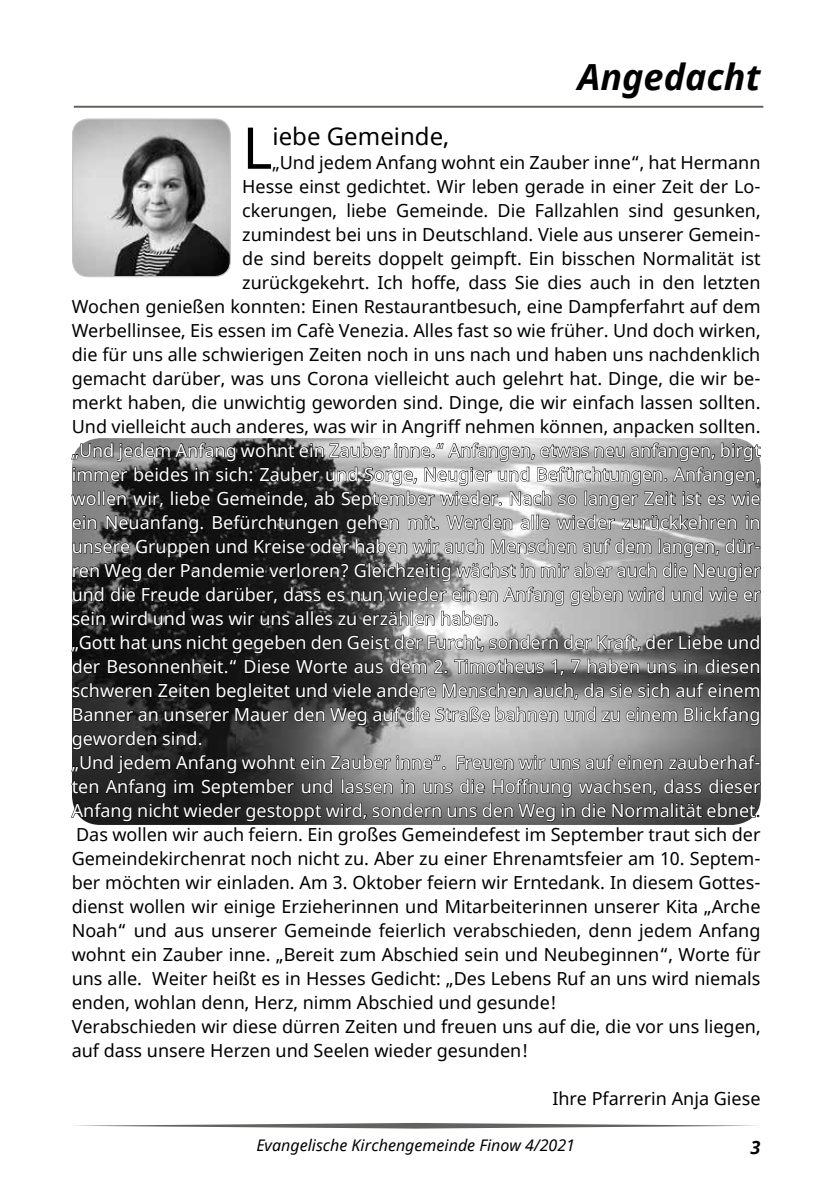
<style>
.page{position:relative;width:840px;height:1191px;background:#fff}
.page>*{position:absolute;margin:0;border:0;box-sizing:border-box;transform-origin:0 0}
.t1{font:57.6px "Noto Sans";color:#000}
.t2{font:italic 700 36px "Noto Sans";color:#000}
.t3{font:24px "Noto Sans";color:#000}
.t4{font:18px/24px "Noto Sans";color:#fff}
.t5{font:18px/24px "Noto Sans";color:#000;text-align:right}
.t6{font:italic 700 18px "Noto Sans";color:#000}
.t7{font:italic 16px "Noto Sans";color:#000}
.s1{color:#000}
</style>
<div class="page">
<svg style="left:75px;top:1123px;width:682px;height:5px"></svg>
<hr style="left:74px;top:106px;width:689px;height:2px;background:#626261">
<svg style="left:71px;top:439px;width:690px;height:386px;background:#5b5b5b"></svg>
<img style="left:74px;top:120px;width:156px;height:157px">
<div style="left:72px;top:118px;width:159px;height:159px;border:1px solid #c5c6c6;border-radius:16px"></div>
<h2 class="t2" style="left:577px;top:51px;width:184px">Angedacht</h2>
<h1 class="t1" style="left:242px;top:108px;width:32px">L</h1>
<h3 class="t3" style="left:272px;top:120px;width:178px">iebe Gemeinde,</h3>
<p class="t5" style="left:72px;top:151px;width:690px">„Und jedem Anfang wohnt ein Zauber inne“, hat Hermann<br>Hesse einst gedichtet. Wir leben gerade in einer Zeit der Lo-<br>ckerungen, liebe Gemeinde. Die Fallzahlen sind gesunken,<br>zumindest bei uns in Deutschland. Viele aus unserer Gemein-<br>de sind bereits doppelt geimpft. Ein bisschen Normalität ist<br>zurückgekehrt. Ich hoffe, dass Sie dies auch in den letzten<br>Wochen genießen konnten: Einen Restaurantbesuch, eine Dampferfahrt auf dem Werbellinsee, Eis essen im Cafè Venezia. Alles fast so wie früher. Und doch wirken, die für uns alle schwierigen Zeiten noch in uns nach und haben uns nachdenklich gemacht darüber, was uns Corona vielleicht auch gelehrt hat. Dinge, die wir be&shy;merkt haben, die unwichtig geworden sind. Dinge, die wir einfach lassen sollten.<br>Und vielleicht auch anderes, was wir in Angriff nehmen können, anpacken sollten.</p>
<p class="t4" style="left:72px;top:439px;width:690px">„Und jedem Anfang wohnt ein Zauber inne.“ Anfangen, etwas neu anfangen, birgt immer beides in sich: Zauber und Sorge, Neugier und Befürchtungen. Anfangen, wollen wir, liebe Gemeinde, ab September wieder. Nach so langer Zeit ist es wie ein Neuanfang. Befürchtungen gehen mit. Werden alle wieder zurückkehren in unsere Gruppen und Kreise oder haben wir auch Menschen auf dem langen, dür&shy;ren Weg der Pandemie verloren? Gleichzeitig wächst in mir aber auch die Neugier und die Freude darüber, dass es nun wieder einen Anfang geben wird und wie er sein wird und was wir uns alles zu erzählen haben.<br>„Gott hat uns nicht gegeben den Geist der Furcht, sondern der Kraft, der Liebe und der Besonnenheit.“ Diese Worte aus dem 2. Timotheus 1, 7 haben uns in diesen schweren Zeiten begleitet und viele andere Menschen auch, da sie sich auf einem Banner an unserer Mauer den Weg auf die Straße bahnen und zu einem Blickfang geworden sind.<br>„Und jedem Anfang wohnt ein Zauber inne“. Freuen wir uns auf einen zauberhaf&shy;ten Anfang im September und lassen in uns die Hoffnung wachsen, dass dieser Anfang nicht wieder gestoppt wird, sondern uns den Weg in die Normalität ebnet<span class="s1">.<br>Das wollen wir auch feiern. Ein großes Gemeindefest im September traut sich der Gemeindekirchenrat noch nicht zu. Aber zu einer Ehrenamtsfeier am 10. Septem&shy;ber möchten wir einladen. Am 3. Oktober feiern wir Erntedank. In diesem Gottes&shy;dienst wollen wir einige Erzieherinnen und Mitarbeiterinnen unserer Kita „Arche Noah“ und aus unserer Gemeinde feierlich verabschieden, denn jedem Anfang wohnt ein Zauber inne. „Bereit zum Abschied sein und Neubeginnen“, Worte für uns alle. Weiter heißt es in Hesses Gedicht: „Des Lebens Ruf an uns wird niemals enden, wohlan denn, Herz, nimm Abschied und gesunde!<br>Verabschieden wir diese dürren Zeiten und freuen uns auf die, die vor uns liegen, auf dass unsere Herzen und Seelen wieder gesunden!</span></p>
<p class="t5" style="left:552px;top:1087px;width:209px">Ihre Pfarrerin Anja Giese</p>
<p class="t7" style="left:256px;top:1134px;width:320px">Evangelische Kirchengemeinde Finow 4/2021</p>
<p class="t6" style="left:750px;top:1134px;width:11px">3</p>
</div>
